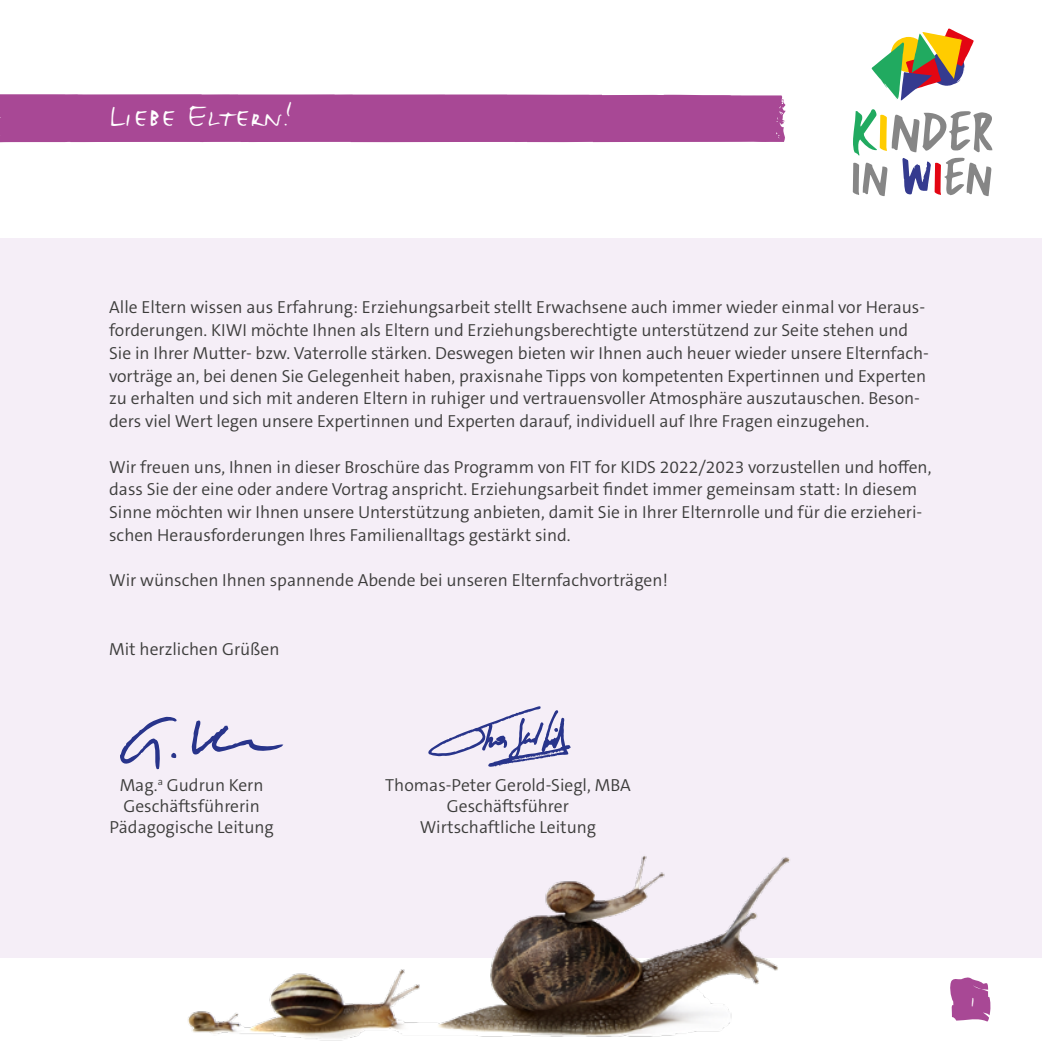
<style>
.page{position:relative;width:1042px;height:1042px;background:#fff}
.page>*{position:absolute;margin:0;border:0;box-sizing:border-box;transform-origin:0 0}
.t1{font:500 43.75px "FF Justlefthand Caps";color:#fff}
.t2{font:500 31.5px "FF Justlefthand Caps";color:#fff}
.t3{font:300 17.5px/22.8px "The Sans C5";color:#3c3c3b}
</style>
<div class="page">
<div style="left:0;top:238px;width:1042px;height:719px;background:#f5eef7"></div>
<svg style="left:950px;top:977px;width:41px;height:44px;background:#b769a8"></svg>
<div style="left:0;top:94px;width:786px;height:48px;background:#a84895"></div>
<svg style="left:871px;top:28px;width:102px;height:73px"></svg>
<svg style="left:853px;top:109px;width:139px;height:87px"></svg>
<img style="left:146px;top:706px;width:724px;height:335px">
<svg style="left:120px;top:717px;width:163px;height:52px"></svg>
<h1 class="t1" style="left:109px;top:89px;width:186px">Liebe Eltern!</h1>
<p class="t3" style="left:109px;top:296px;width:821px">Alle Eltern wissen aus Erfahrung: Erziehungsarbeit stellt Erwachsene auch immer wieder einmal vor Heraus&shy;forderungen. KIWI möchte Ihnen als Eltern und Erziehungsberechtigte unterstützend zur Seite stehen und Sie in Ihrer Mutter- bzw. Vaterrolle stärken. Deswegen bieten wir Ihnen auch heuer wieder unsere Elternfach&shy;vorträge an, bei denen Sie Gelegenheit haben, praxisnahe Tipps von kompetenten Expertinnen und Experten zu erhalten und sich mit anderen Eltern in ruhiger und vertrauensvoller Atmosphäre auszutauschen. Beson&shy;ders viel Wert legen unsere Expertinnen und Experten darauf, individuell auf Ihre Fragen einzugehen.</p>
<p class="t3" style="left:109px;top:455px;width:824px">Wir freuen uns, Ihnen in dieser Broschüre das Programm von FIT for KIDS 2022/2023 vorzustellen und hoffen, dass Sie der eine oder andere Vortrag anspricht. Erziehungsarbeit findet immer gemeinsam statt: In diesem Sinne möchten wir Ihnen unsere Unterstützung anbieten, damit Sie in Ihrer Elternrolle und für die erzieheri&shy;schen Herausforderungen Ihres Familienalltags gestärkt sind.</p>
<p class="t3" style="left:109px;top:569px;width:560px">Wir wünschen Ihnen spannende Abende bei unseren Elternfachvorträgen!</p>
<p class="t3" style="left:109px;top:637px;width:172px">Mit herzlichen Grüßen</p>
<p class="t3" style="left:109px;top:775px;width:166px;line-height:21px;text-align:center">Mag.<sup>a</sup> Gudrun Kern<br>Geschäftsführerin<br>Pädagogische Leitung</p>
<p class="t3" style="left:385px;top:775px;width:247px;line-height:21px;text-align:center">Thomas-Peter Gerold-Siegl, MBA<br>Geschäftsführer<br>Wirtschaftliche Leitung</p>
<h2 class="t2" style="left:968px;top:981px;width:10px">1</h2>
</div>
